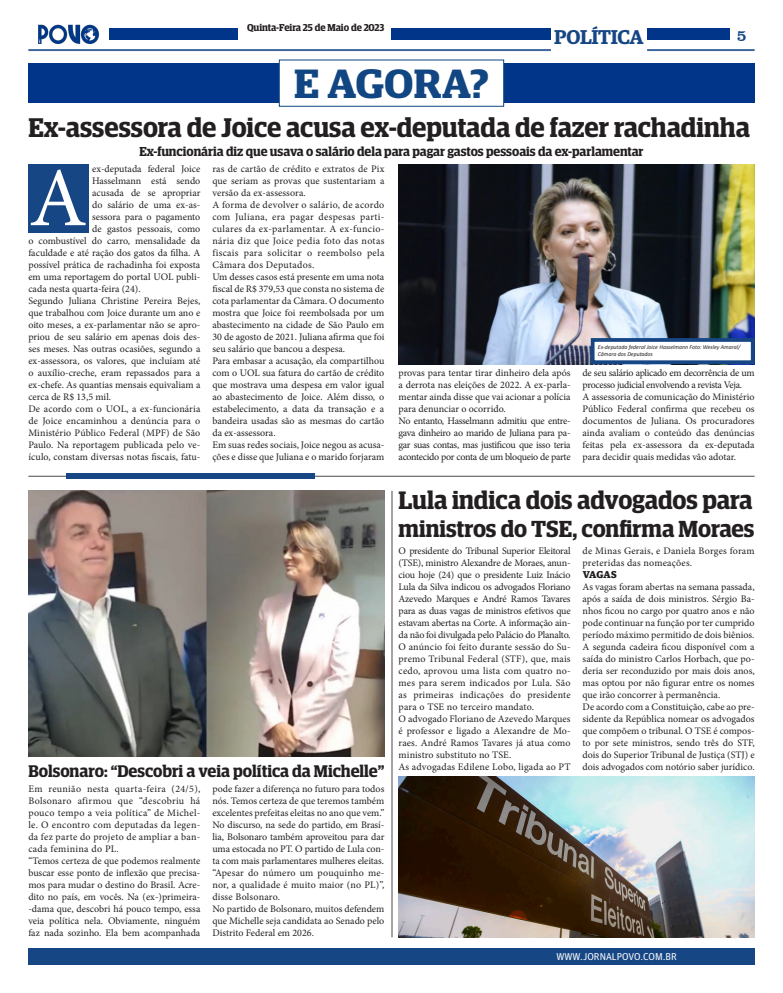
<style>
.page{position:relative;width:783px;height:993px;background:#fff}
.page>*{position:absolute;margin:0;border:0;box-sizing:border-box;transform-origin:0 0}
.t1{font:83.8px "Minion Pro";color:#fff}
.t2{font:600 41px "Guardian Egyptian Display";color:#114682;scale:1.08 1}
.t3{font:600 27px "Guardian Egyptian Display";letter-spacing:-.005em;color:#231f20}
.t4{font:600 25.3px "Guardian Egyptian Display";letter-spacing:-.005em;color:#231f20}
.t5{font:600 23.3px "Guardian Egyptian Display";letter-spacing:-.005em;color:#231f20}
.t6{font:600 20px "Guardian Egyptian";letter-spacing:-.02em;color:#174685}
.t7{font:600 16.9px "Guardian Egyptian Display";color:#231f20}
.t8{font:16px "Clarendon BT";color:#174685}
.t9{font:600 13px "Guardian Egyptian Display";color:#231f20}
.t10{font:10px/12px "Minion Pro";color:#231f20;text-align:justify}
.t11{font:10px/12px "Minion Pro";letter-spacing:.02em;color:#231f20}
.t12{font:10px/12px "Minion Pro";letter-spacing:-.03em;color:#231f20}
.t13{font:600 10px "Guardian Egyptian Display";color:#231f20}
.t14{font:10px "Guardian Agate Sans G1 D Regular";color:#fff}
.t15{font:700 10px "Guardian Egyptian";color:#231f20}
.t16{font:italic 6px/6.8px "Calibri";color:#231f20}
</style>
<div class="page">
<div style="left:28px;top:947px;width:726px;height:17px;background:#174685"></div>
<img style="left:38px;top:24px;width:62px;height:20px">
<div style="left:391px;top:28px;width:159px;height:12px;background:#003589"></div>
<div style="left:647px;top:28px;width:82px;height:12px;background:#003589"></div>
<hr style="left:647px;top:49px;width:107px;height:2px;background:#174685">
<hr style="left:28px;top:49px;width:522px;height:2px;background:#174685">
<div style="left:109px;top:28px;width:129px;height:12px;background:#003589"></div>
<div style="left:28px;top:63px;width:726px;height:40px;background:#003589"></div>
<div style="left:279px;top:60px;width:224px;height:46px;background:#fff"></div>
<div style="left:279px;top:59px;width:225px;height:48px;border:1px solid #114682"></div>
<hr style="left:28px;top:475px;width:726px;height:1px;background:#231f20">
<div style="left:66px;top:473px;width:248px;height:6px;background:#174685"></div>
<img style="left:398px;top:164px;width:356px;height:200px">
<div style="left:590px;top:338px;width:164px;height:26px;background:#fff;border:4px solid #174685"></div>
<div style="left:28px;top:164px;width:61px;height:68px;background:#174685"></div>
<img style="left:28px;top:490px;width:356px;height:266px">
<hr style="left:391px;top:490px;width:1px;height:446px;background:#231f20">
<img style="left:398px;top:776px;width:356px;height:160px">
<p class="t13" style="left:247px;top:22px;width:139px">Quinta-Feira 25 de Maio de 2023</p>
<h3 class="t6" style="left:554px;top:22px;width:91px">POLÍTICA</h3>
<p class="t2" style="left:294px;top:61px;width:182px">E AGORA?</p>
<h3 class="t8" style="left:736px;top:25px;width:11px">5</h3>
<p class="t3" style="left:28px;top:112px;width:723px">Ex-assessora de Joice acusa ex-deputada de fazer rachadinha</p>
<p class="t10" style="left:92px;top:162px;width:110px">ex-deputada federal Joice</p>
<p class="t10" style="left:92px;top:174px;width:110px">Hasselmann está sendo</p>
<p class="t10" style="left:92px;top:186px;width:110px">acusada de se apropriar</p>
<p class="t10" style="left:92px;top:198px;width:110px">do salário de uma ex-as-</p>
<p class="t10" style="left:92px;top:210px;width:110px">sessora para o pagamento</p>
<p class="t10" style="left:92px;top:222px;width:110px">de gastos pessoais, como</p>
<p class="t10" style="left:28px;top:234px;width:173px">o combustível do carro, mensalidade da</p>
<p class="t10" style="left:28px;top:246px;width:173px">faculdade e até ração dos gatos da filha. A</p>
<p class="t10" style="left:28px;top:258px;width:173px">possível prática de rachadinha foi exposta</p>
<p class="t10" style="left:28px;top:270px;width:173px">em uma reportagem do portal UOL publi-</p>
<p class="t10" style="left:28px;top:282px;width:114px">cada nesta quarta-feira (24).</p>
<p class="t10" style="left:28px;top:294px;width:173px">Segundo Juliana Christine Pereira Bejes, que trabalhou com Joice durante um ano e oito meses, a ex-parlamentar não se apro&shy;priou de seu salário em apenas dois des&shy;ses meses. Nas outras ocasiões, segundo a ex-assessora, os valores, que incluíam até o auxílio-creche, eram repassados para a ex-chefe. As quantias mensais equivaliam a cerca de R$ 13,5 mil.</p>
<p class="t10" style="left:28px;top:402px;width:173px">De acordo com o UOL, a ex-funcionária de Joice encaminhou a denúncia para o Ministério Público Federal (MPF) de São Paulo. Na reportagem publicada pelo ve&shy;ículo, constam diversas notas fiscais, fatu-</p>
<p class="t9" style="left:139px;top:144px;width:505px">Ex-funcionária diz que usava o salário dela para pagar gastos pessoais da ex-parlamentar</p>
<p class="t10" style="left:212px;top:162px;width:173px">ras de cartão de crédito e extratos de Pix que seriam as provas que sustentariam a versão da ex-assessora.</p>
<p class="t10" style="left:212px;top:198px;width:173px">A forma de devolver o salário, de acordo com Juliana, era pagar despesas parti&shy;culares da ex-parlamentar. A ex-funcio&shy;nária diz que Joice pedia foto das notas fiscais para solicitar o reembolso pela Câmara dos Deputados.</p>
<p class="t10" style="left:212px;top:270px;width:173px">Um desses casos está presente em uma nota fiscal de R$ 379,53 que consta no sistema de cota parlamentar da Câmara. O documento mostra que Joice foi reembolsada por um abastecimento na cidade de São Paulo em 30 de agosto de 2021. Juliana afirma que foi seu salário que bancou a despesa.</p>
<p class="t10" style="left:212px;top:354px;width:173px">Para embasar a acusação, ela compartilhou com o UOL sua fatura do cartão de crédito que mostrava uma despesa em valor igual ao abastecimento de Joice. Além disso, o estabelecimento, a data da transação e a bandeira usadas são as mesmas do cartão da ex-assessora.</p>
<p class="t10" style="left:212px;top:438px;width:173px">Em suas redes sociais, Joice negou as acusa&shy;ções e disse que Juliana e o marido forjaram</p>
<p class="t1" style="left:29px;top:142px;width:59px">A</p>
<p class="t16" style="left:597px;top:343px;width:144px">Ex-deputada federal Joice Hasselmann Foto: Wesley Amaral/<br>Câmara dos Deputados</p>
<p class="t10" style="left:398px;top:366px;width:173px">provas para tentar tirar dinheiro dela após a derrota nas eleições de 2022. A ex-parla&shy;mentar ainda disse que vai acionar a polícia para denunciar o ocorrido.</p>
<p class="t10" style="left:398px;top:414px;width:173px">No entanto, Hasselmann admitiu que entre&shy;gava dinheiro ao marido de Juliana para pa&shy;gar suas contas, mas justificou que isso teria acontecido por conta de um bloqueio de parte</p>
<p class="t12" style="left:582px;top:366px;width:173px">de seu salário aplicado em decorrência de um processo judicial envolvendo a revista Veja.</p>
<p class="t10" style="left:582px;top:390px;width:173px">A assessoria de comunicação do Ministério Público Federal confirma que recebeu os documentos de Juliana. Os procuradores ainda avaliam o conteúdo das denúncias feitas pela ex-assessora da ex-deputada para decidir quais medidas vão adotar.</p>
<p class="t7" style="left:28px;top:761px;width:357px">Bolsonaro: “Descobri a veia política da Michelle”</p>
<p class="t10" style="left:28px;top:782px;width:173px">Em reunião nesta quarta-feira (24/5), Bolsonaro afirmou que “descobriu há pouco tempo a veia política” de Michel&shy;le. O encontro com deputadas da legen&shy;da fez parte do projeto de ampliar a ban&shy;cada feminina do PL.</p>
<p class="t10" style="left:28px;top:854px;width:173px">“Temos certeza de que podemos realmente buscar esse ponto de inflexão que precisa&shy;mos para mudar o destino do Brasil. Acre&shy;dito no país, em vocês. Na (ex-)primeira--dama que, descobri há pouco tempo, essa veia política nela. Obviamente, ninguém faz nada sozinho. Ela bem acompanhada</p>
<p class="t10" style="left:212px;top:782px;width:173px">pode fazer a diferença no futuro para todos nós. Temos certeza de que teremos também excelentes prefeitas eleitas no ano que vem.”</p>
<p class="t10" style="left:212px;top:818px;width:173px">No discurso, na sede do partido, em Brasí&shy;lia, Bolsonaro também aproveitou para dar uma estocada no PT. O partido de Lula con&shy;ta com mais parlamentares mulheres eleitas.</p>
<p class="t10" style="left:212px;top:866px;width:173px">“Apesar do número um pouquinho me&shy;nor, a qualidade é muito maior (no PL)”, disse Bolsonaro.</p>
<p class="t10" style="left:212px;top:902px;width:173px">No partido de Bolsonaro, muitos defendem que Michelle seja candidata ao Senado pelo Distrito Federal em 2026.</p>
<p class="t4" style="left:398px;top:486px;width:355px">Lula indica dois advogados para</p>
<p class="t5" style="left:398px;top:515px;width:357px">ministros do TSE, confirma Moraes</p>
<p class="t10" style="left:398px;top:544px;width:173px">O presidente do Tribunal Superior Eleitoral (TSE), ministro Alexandre de Moraes, anun&shy;ciou hoje (24) que o presidente Luiz Inácio Lula da Silva indicou os advogados Floriano Azevedo Marques e André Ramos Tavares para as duas vagas de ministros efetivos que estavam abertas na Corte. A informação ain&shy;da não foi divulgada pelo Palácio do Planalto.</p>
<p class="t10" style="left:398px;top:640px;width:173px">O anúncio foi feito durante sessão do Su&shy;premo Tribunal Federal (STF), que, mais cedo, aprovou uma lista com quatro no&shy;mes para serem indicados por Lula. São as primeiras indicações do presidente para o TSE no terceiro mandato.</p>
<p class="t10" style="left:398px;top:712px;width:173px">O advogado Floriano de Azevedo Marques é professor e ligado a Alexandre de Mo&shy;raes. André Ramos Tavares já atua como ministro substituto no TSE.</p>
<p class="t11" style="left:398px;top:760px;width:173px">As advogadas Edilene Lobo, ligada ao PT</p>
<p class="t11" style="left:582px;top:544px;width:173px">de Minas Gerais, e Daniela Borges foram preteridas das nomeações.</p>
<p class="t15" style="left:582px;top:566px;width:36px">VAGAS</p>
<p class="t10" style="left:582px;top:580px;width:173px">As vagas foram abertas na semana passada, após a saída de dois ministros. Sérgio Ba&shy;nhos ficou no cargo por quatro anos e não pode continuar na função por ter cumprido período máximo permitido de dois biênios.</p>
<p class="t10" style="left:582px;top:640px;width:173px">A segunda cadeira ficou disponível com a saída do ministro Carlos Horbach, que po&shy;deria ser reconduzido por mais dois anos, mas optou por não figurar entre os nomes que irão concorrer à permanência.</p>
<p class="t10" style="left:582px;top:700px;width:173px">De acordo com a Constituição, cabe ao pre&shy;sidente da República nomear os advogados que compõem o tribunal. O TSE é compos&shy;to por sete ministros, sendo três do STF, dois do Superior Tribunal de Justiça (STJ) e dois advogados com notório saber jurídico.</p>
<p class="t14" style="left:556px;top:949px;width:122px">WWW.JORNALPOVO.COM.BR</p>
</div>
